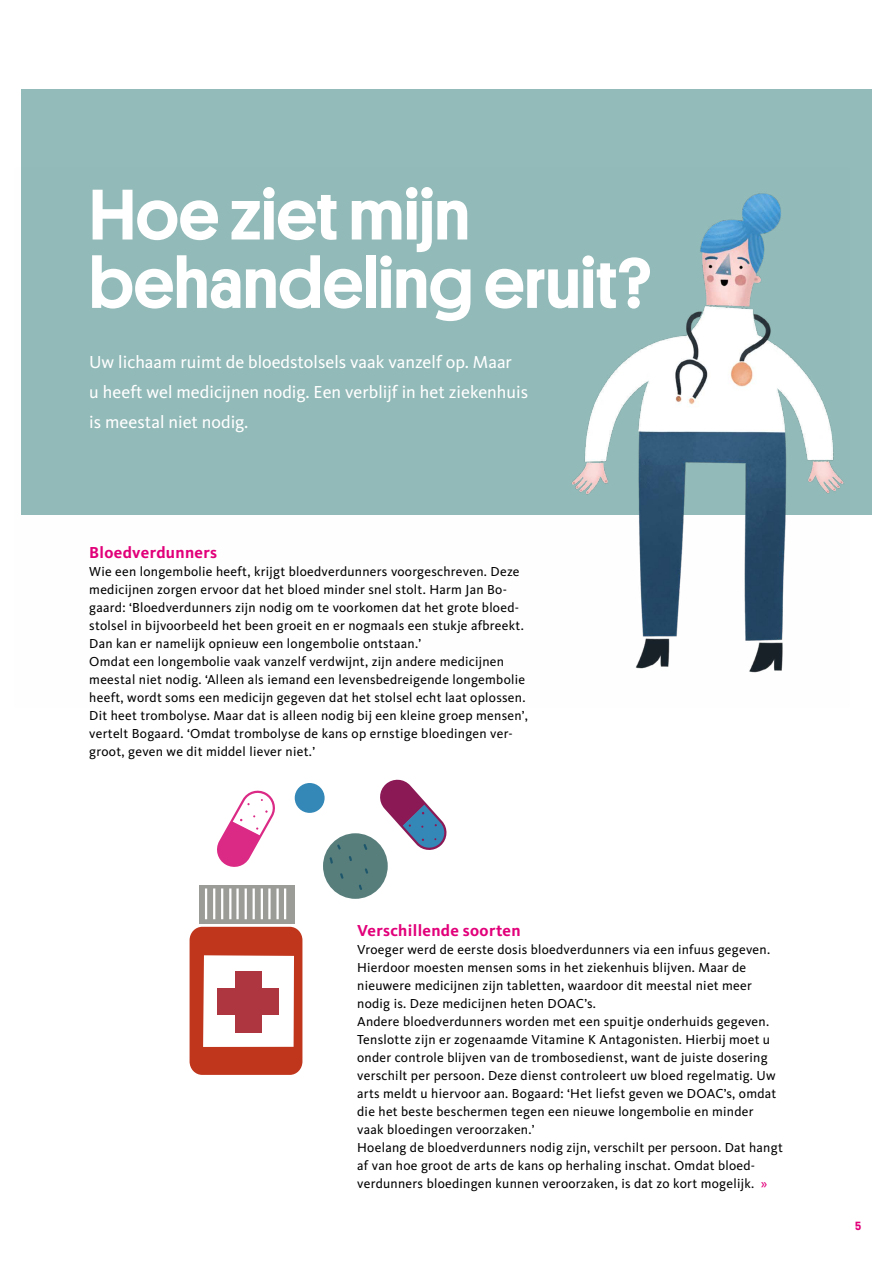
<style>
.page{position:relative;width:893px;height:1263px;background:#fff}
.page>*{position:absolute;margin:0;border:0;box-sizing:border-box;transform-origin:0 0}
.t1{font:500 72px/68.4px "Platform";color:#fff}
.t2{font:18px/30px "Kievit OT";color:#fff}
.t3{font:700 16.5px "Kievit OT";letter-spacing:.02em;color:#e2007a}
.t4{font:13.5px/18px "Kievit OT";letter-spacing:.02em;color:#000}
.t5{font:500 12px "Platform";color:#e2007a}
.s1{color:#e2007a}
</style>
<div class="page">
<div style="left:21px;top:89px;width:851px;height:425px;background:#93bbb9"></div>
<div style="left:190px;top:927px;width:112px;height:148px;background:#c0361c;border-radius:13px"></div>
<div style="left:199px;top:885px;width:96px;height:39px;background:#9b9c97"></div>
<hr style="left:205px;top:888px;width:2px;height:31px;background:#fff">
<hr style="left:213px;top:888px;width:2px;height:31px;background:#fff">
<hr style="left:221px;top:888px;width:2px;height:31px;background:#fff">
<hr style="left:229px;top:888px;width:2px;height:31px;background:#fff">
<hr style="left:236px;top:888px;width:3px;height:31px;background:#fff">
<hr style="left:245px;top:888px;width:2px;height:31px;background:#fff">
<hr style="left:253px;top:888px;width:2px;height:31px;background:#fff">
<hr style="left:261px;top:888px;width:2px;height:31px;background:#fff">
<hr style="left:268px;top:888px;width:3px;height:31px;background:#fff">
<hr style="left:276px;top:888px;width:3px;height:31px;background:#fff">
<hr style="left:284px;top:888px;width:2px;height:31px;background:#fff">
<svg style="left:203px;top:955px;width:91px;height:92px;background:#fcf7f7"></svg>
<div style="left:235px;top:971px;width:26px;height:62px;background:#ad3640"></div>
<div style="left:217px;top:988px;width:62px;height:26px;background:#ad3640"></div>
<div style="left:295px;top:783px;width:30px;height:30px;background:#3388b7;border-radius:50%"></div>
<svg style="left:217px;top:790px;width:58px;height:77px"></svg>
<svg style="left:380px;top:779px;width:67px;height:71px"></svg>
<div style="left:323px;top:833px;width:65px;height:66px;background:#587e7c;border-radius:50%"></div>
<svg style="left:340px;top:873px;width:4px;height:6px"></svg>
<svg style="left:349px;top:856px;width:3px;height:5px"></svg>
<svg style="left:365px;top:868px;width:3px;height:6px"></svg>
<svg style="left:359px;top:884px;width:3px;height:6px"></svg>
<svg style="left:329px;top:857px;width:4px;height:7px"></svg>
<svg style="left:363px;top:844px;width:5px;height:6px"></svg>
<svg style="left:337px;top:844px;width:4px;height:6px"></svg>
<img style="left:21px;top:193px;width:828px;height:480px">
<h1 class="t1" style="left:89px;top:176px;width:564px">Hoe ziet mijn behandeling eruit?</h1>
<h2 class="t2" style="left:89px;top:347px;width:440px">Uw lichaam ruimt de bloedstolsels vaak vanzelf op. Maar<br>u heeft wel medicijnen nodig. Een verblijf in het ziekenhuis is meestal niet nodig.</h2>
<p class="t3" style="left:89px;top:543px;width:129px">Bloedverdunners</p>
<p class="t4" style="left:89px;top:562px;width:440px">Wie een longembolie heeft, krijgt bloedverdunners voorgeschreven. Deze medicijnen zorgen ervoor dat het bloed minder snel stolt. Harm Jan Bo&shy;gaard: ‘Bloedverdunners zijn nodig om te voorkomen dat het grote bloed&shy;stolsel in bijvoorbeeld het been groeit en er nogmaals een stukje afbreekt.<br>Dan kan er namelijk opnieuw een longembolie ontstaan.’<br>Omdat een longembolie vaak vanzelf verdwijnt, zijn andere medicijnen meestal niet nodig. ‘Alleen als iemand een levensbedreigende longembolie heeft, wordt soms een medicijn gegeven dat het stolsel echt laat oplossen.<br>Dit heet trombolyse. Maar dat is alleen nodig bij een kleine groep mensen’, vertelt Bogaard. ‘Omdat trombolyse de kans op ernstige bloedingen ver&shy;groot, geven we dit middel liever niet.’</p>
<p class="t3" style="left:357px;top:921px;width:165px">Verschillende soorten</p>
<p class="t4" style="left:357px;top:940px;width:427px">Vroeger werd de eerste dosis bloedverdunners via een infuus gegeven.<br>Hierdoor moesten mensen soms in het ziekenhuis blijven. Maar de nieuwere medicijnen zijn tabletten, waardoor dit meestal niet meer nodig is. Deze medicijnen heten DOAC’s.<br>Andere bloedverdunners worden met een spuitje onderhuids gegeven.<br>Tenslotte zijn er zogenaamde Vitamine K Antagonisten. Hierbij moet u onder controle blijven van de trombosedienst, want de juiste dosering verschilt per persoon. Deze dienst controleert uw bloed regelmatig. Uw arts meldt u hiervoor aan. Bogaard: ‘Het liefst geven we DOAC’s, omdat die het beste beschermen tegen een nieuwe longembolie en minder vaak bloedingen veroorzaken.’<br>Hoelang de bloedverdunners nodig zijn, verschilt per persoon. Dat hangt af van hoe groot de arts de kans op herhaling inschat. Omdat bloed&shy;verdunners bloedingen kunnen veroorzaken, is dat zo kort mogelijk. <span class="s1">»</span></p>
<p class="t5" style="left:855px;top:1217px;width:8px">5</p>
</div>
